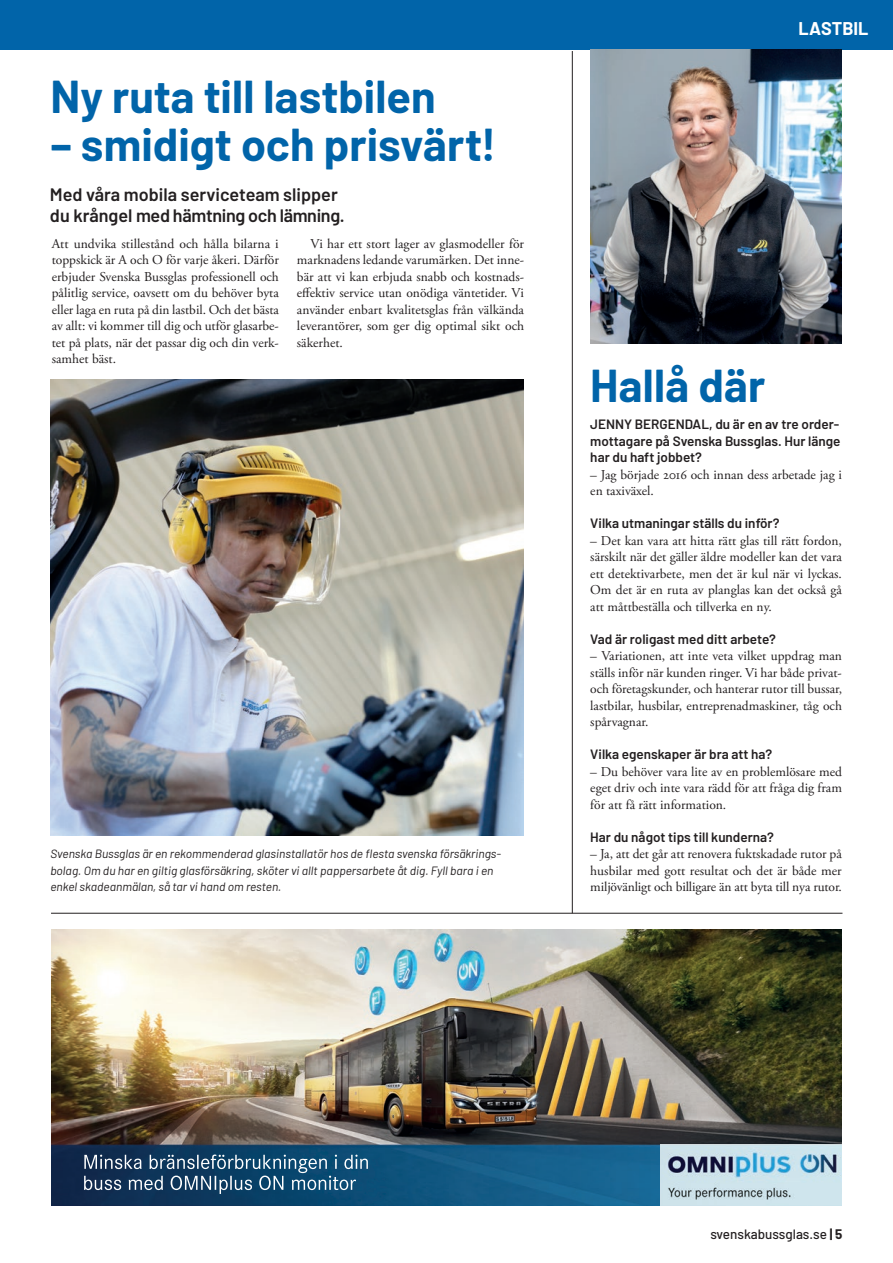
<style>
.page{position:relative;width:893px;height:1263px;background:#fff}
.page>*{position:absolute;margin:0;border:0;box-sizing:border-box;transform-origin:0 0}
.t1{font:700 45px "Barlow";color:#0164a9}
.t2{font:600 18px/21px "Barlow";letter-spacing:-.005em;color:#231f20}
.t3{font:700 18px "Barlow";color:#fff}
.t4{font:13.5px/16.5px "Adobe Garamond Pro";color:#231f20;text-align:justify}
.t5{font:600 13.5px/16.5px "Barlow";color:#231f20;text-align:justify}
.t6{font:500 13.5px "Barlow";color:#231f20}
.t7{font:italic 12px/16.5px "Barlow";color:#231f20}
.s1{font-weight:700}
</style>
<div class="page">
<div style="left:0;top:0;width:893px;height:50px;background:#0164a9"></div>
<img style="left:51px;top:929px;width:791px;height:277px">
<img style="left:660px;top:1144px;width:182px;height:62px">
<hr style="left:51px;top:913px;width:791px;height:1px;background:#231f20">
<img style="left:590px;top:50px;width:252px;height:293px">
<img style="left:50px;top:380px;width:473px;height:455px">
<hr style="left:572px;top:51px;width:1px;height:862px;background:#231f20">
<h1 class="t1" style="left:50px;top:63px;width:387px">Ny ruta till lastbilen</h1>
<h1 class="t1" style="left:50px;top:111px;width:447px">– smidigt och prisvärt!</h1>
<h2 class="t2" style="left:50px;top:182px;width:296px">Med våra mobila serviceteam slipper du krångel med hämtning och lämning.</h2>
<p class="t4" style="left:52px;top:236px;width:229px">Att undvika stillestånd och hålla bilarna i toppskick är A och O för varje åkeri. Därför erbjuder Svenska Bussglas professionell och pålitlig service, oavsett om du behöver byta eller laga en ruta på din lastbil. Och det bästa av allt: vi kommer till dig och utför glasarbe&shy;tet på plats, när det passar dig och din verk&shy;samhet bäst.</p>
<p class="t4" style="left:297px;top:236px;width:229px;text-indent:14px">Vi har ett stort lager av glasmodeller för marknadens ledande varumärken. Det inne&shy;bär att vi kan erbjuda snabb och kostnads&shy;effektiv service utan onödiga väntetider. Vi använder enbart kvalitetsglas från välkända leverantörer, som ger dig optimal sikt och säkerhet.</p>
<p class="t7" style="left:50px;top:845px;width:452px">Svenska Bussglas är en rekommenderad glasinstallatör hos de flesta svenska försäkrings&shy;bolag. Om du har en giltig glasförsäkring, sköter vi allt pappersarbete åt dig. Fyll bara i en enkel skadeanmälan, så tar vi hand om resten.</p>
<h2 class="t3" style="left:798px;top:16px;width:72px">LASTBIL</h2>
<h1 class="t1" style="left:590px;top:353px;width:177px">Hallå där</h1>
<p class="t5" style="left:590px;top:415px;width:252px">JENNY BERGENDAL, du är en av tre order&shy;mottagare på Svenska Bussglas. Hur länge har du haft jobbet?</p>
<p class="t4" style="left:590px;top:467px;width:253px">– Jag började 2016 och innan dess arbetade jag i en taxiväxel.</p>
<p class="t5" style="left:590px;top:514px;width:191px">Vilka utmaningar ställs du inför?</p>
<p class="t4" style="left:590px;top:533px;width:253px">– Det kan vara att hitta rätt glas till rätt fordon, särskilt när det gäller äldre modeller kan det vara ett detektivarbete, men det är kul när vi lyckas.<br>Om det är en ruta av planglas kan det också gå att måttbeställa och tillverka en ny.</p>
<p class="t5" style="left:590px;top:630px;width:187px">Vad är roligast med ditt arbete?</p>
<p class="t4" style="left:590px;top:648px;width:253px">– Variationen, att inte veta vilket uppdrag man ställs inför när kunden ringer. Vi har både privat&shy;och företagskunder, och hanterar rutor till bussar, lastbilar, husbilar, entreprenadmaskiner, tåg och spårvagnar.</p>
<p class="t5" style="left:590px;top:745px;width:184px">Vilka egenskaper är bra att ha?</p>
<p class="t4" style="left:590px;top:764px;width:253px">– Du behöver vara lite av en problemlösare med eget driv och inte vara rädd för att fråga dig fram för att få rätt information.</p>
<p class="t5" style="left:590px;top:828px;width:185px">Har du något tips till kunderna?</p>
<p class="t4" style="left:590px;top:846px;width:253px">– Ja, att det går att renovera fuktskadade rutor på husbilar med gott resultat och det är både mer miljövänligt och billigare än att byta till nya rutor.</p>
<p class="t6" style="left:710px;top:1224px;width:134px">svenskabussglas.se <span class="s1">| 5</span></p>
</div>
